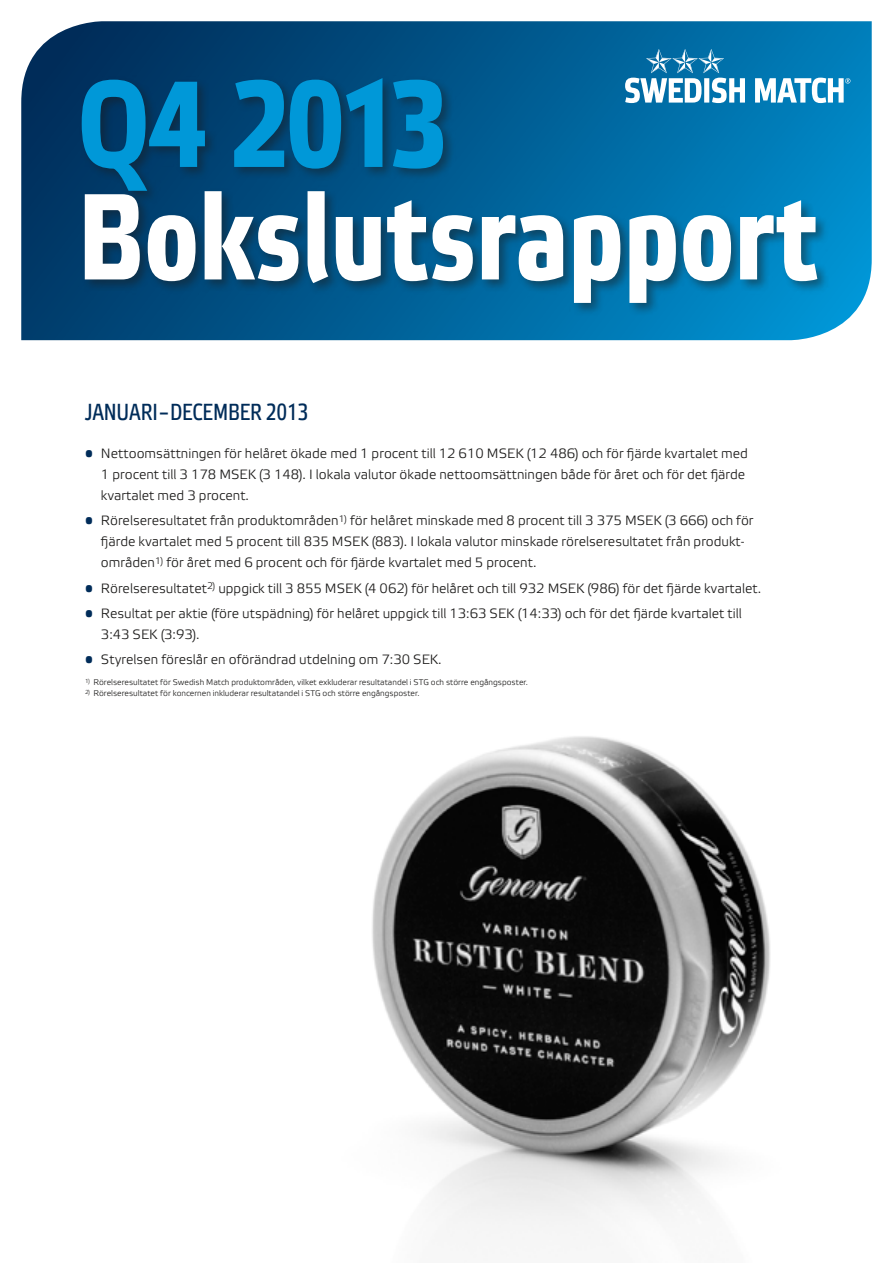
<style>
.page{position:relative;width:893px;height:1263px;background:#fff}
.page>*{position:absolute;margin:0;border:0;box-sizing:border-box;transform-origin:0 0}
.t1{font:700 122.25px/112.5px "Etelka Narrow Text";letter-spacing:.01em;color:#fff}
.t2{font:23.25px "Etelka Narrow Text";letter-spacing:.02em;color:#002c59}
.t3{font:13.5px/21px "Etelka Light Pro";color:#1c1b1a}
.Fotnot__kapslat_supe{font:8.25px "Etelka Light Pro";color:#1c1b1a}
.s1{color:#0098d8}
.s2{color:#002c59}
</style>
<div class="page">
<img style="left:372px;top:736px;width:398px;height:494px">
<svg style="left:21px;top:21px;width:851px;height:319px;background:#085d90"></svg>
<div style="left:79px;top:76px;width:751px;height:240px;background:#1c1b1a;opacity:.45"></div>
<svg style="left:625px;top:49px;width:120px;height:54px"></svg>
<svg style="left:755px;top:78px;width:95px;height:25px"></svg>
<h1 class="t1" style="left:79px;top:74px;width:740px"><span class="s1">Q4 2013<br></span>Bokslutsrapport</h1>
<h2 class="t2" style="left:85px;top:399px;width:225px">JANUARI–DECEMBER 2013</h2>
<p class="t3" style="left:101px;top:444px;width:648px;text-indent:-16px"><span class="s2">•</span> Nettoomsättningen för helåret ökade med 1 procent till 12 610 MSEK (12 486) och för fjärde kvartalet med<br>1 procent till 3 178 MSEK (3 148). I lokala valutor ökade nettoomsättningen både för året och för det fjärde kvartalet med 3 procent.</p>
<p class="t3" style="left:101px;top:511px;width:654px;text-indent:-16px"><span class="s2">•</span> Rörelseresultatet från produktområden<sup>1)</sup> för helåret minskade med 8 procent till 3 375 MSEK (3 666) och för fjärde kvartalet med 5 procent till 835 MSEK (883). I lokala valutor minskade rörelseresultatet från produkt&shy;områden<sup>1)</sup> för året med 6 procent och för fjärde -kvartalet med 5 procent.</p>
<p class="t3" style="left:85px;top:578px;width:678px"><span class="s2">•</span> Rörelseresultatet<sup>2)</sup> uppgick till 3 855 MSEK (4 062) för helåret och till 932 MSEK (986) för det fjärde kvartalet.</p>
<p class="t3" style="left:101px;top:604px;width:642px;text-indent:-16px"><span class="s2">•</span> Resultat per aktie (före utspädning) för helåret uppgick till 13:63 SEK (14:33) och för det fjärde kvartalet till<br>3:43 SEK (3:93).</p>
<p class="t3" style="left:85px;top:650px;width:358px"><span class="s2">•</span> Styrelsen föreslår en oförändrad utdelning om 7:30 SEK.</p>
<p class="Fotnot__kapslat_supe" style="left:85px;top:678px;width:444px"><sup>1)</sup> Rörelseresultatet för Swedish Match produktområden, vilket exkluderar resultatandel i STG och större engångsposter.</p>
<p class="Fotnot__kapslat_supe" style="left:85px;top:688px;width:336px"><sup>2)</sup> Rörelseresultatet för koncernen inkluderar resultatandel i STG och större engångsposter.</p>
</div>
